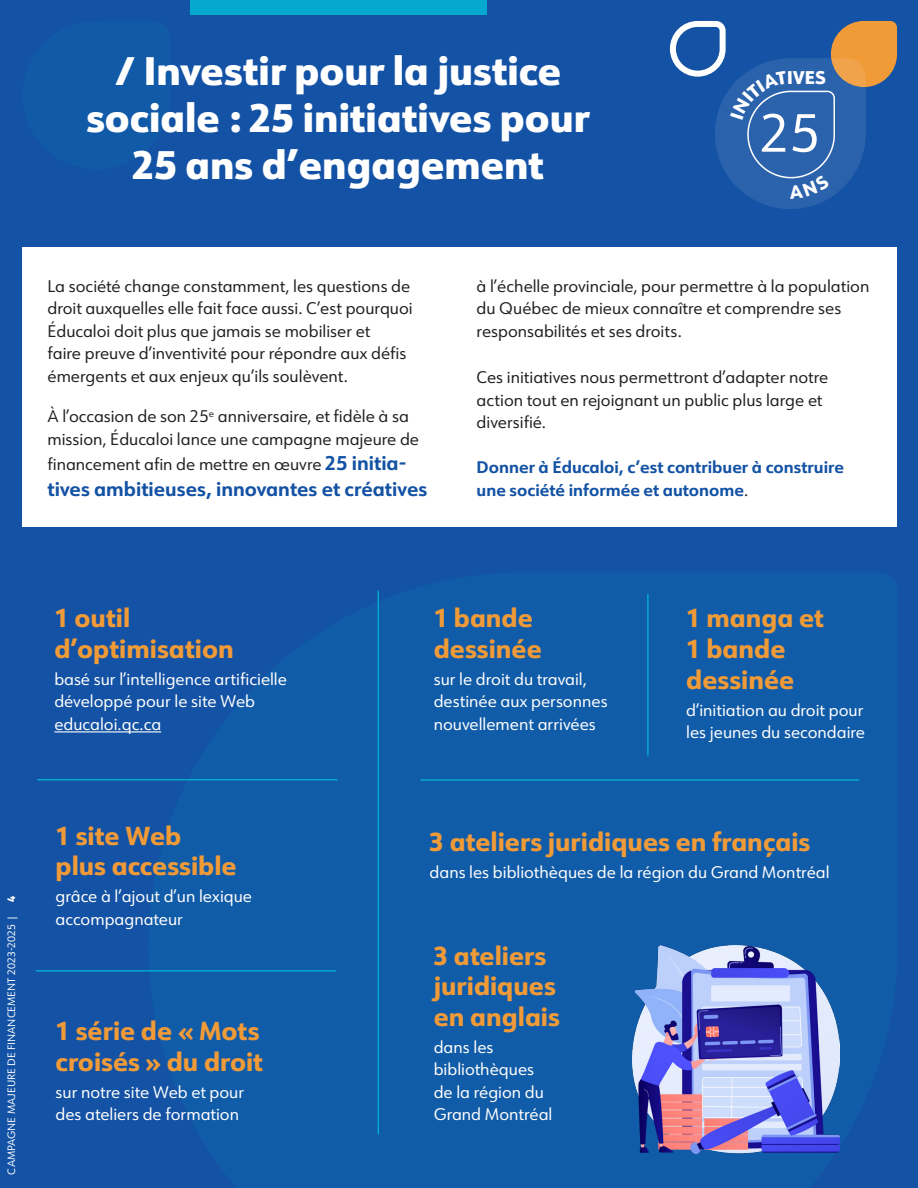
<style>
.page{position:relative;width:918px;height:1188px;background:#115aa8}
.page>*{position:absolute;margin:0;border:0;box-sizing:border-box;transform-origin:0 0}
.t1{font:52.5px "URW Form";color:#fff}
.t2{font:800 39px/46.8px "URW Form";color:#fff;text-align:center}
.t3{font:800 25.5px/30.6px "URW Form";color:#f09a38}
.t4{font:700 19.5px "URW Form";color:#1352a4}
.t5{font:800 18px "URW Form";color:#fff}
.t6{font:16.5px/22.5px "URW Form";color:#231f20}
.t7{font:16.5px/22.5px "URW Form";color:#fff}
.t8{font:700 16.5px/22.5px "URW Form";color:#1352a4}
.t9{font:10.5px "URW Form";color:#fff}
.t10{font:800 10.5px "URW Form";color:#fff}
.s1{font-weight:700;font-size:19.5px;color:#1352a4}
.s2{font-weight:400;color:#231f20}
</style>
<div class="page">
<div style="left:22px;top:248px;width:875px;height:279px;background:#fff"></div>
<hr style="left:54px;top:731px;width:107px;height:1px;background:#fff">
<hr style="left:378px;top:591px;width:1px;height:543px;background:#05a8ce">
<hr style="left:421px;top:779px;width:438px;height:2px;background:#05a8ce">
<hr style="left:38px;top:779px;width:299px;height:1px;background:#05a8ce">
<hr style="left:36px;top:970px;width:300px;height:2px;background:#05a8ce">
<img style="left:632px;top:945px;width:207px;height:209px">
<hr style="left:647px;top:594px;width:2px;height:161px;background:#05a8ce">
<div style="left:190px;top:0;width:296px;height:15px;background:#05a8ce"></div>
<svg style="left:669px;top:20px;width:228px;height:189px"></svg>
<p class="t2" style="left:86px;top:46px;width:505px">/ Investir pour la justice sociale : 25 initiatives pour</p>
<p class="t2" style="left:132px;top:140px;width:413px">25 ans d’engagement</p>
<p class="t5" style="left:793px;top:65px;width:35px">VES</p>
<p class="t1" style="left:760px;top:98px;width:62px">25</p>
<p class="t6" style="left:47px;top:274px;width:367px">La société change constamment, les questions de droit auxquelles elle fait face aussi. C’est pourquoi Éducaloi doit plus que jamais se mobiliser et<br>faire preuve d’inventivité pour répondre aux défis émergents et aux enjeux qu’ils soulèvent.</p>
<p class="t6" style="left:47px;top:404px;width:373px">À l’occasion de son 25<sup>e</sup> anniversaire, et fidèle à sa mission, Éducaloi lance une campagne majeure de</p>
<p class="t6" style="left:47px;top:452px;width:360px">financement afin de mettre en œuvre <span class="s1">25 initia-</span></p>
<p class="t4" style="left:47px;top:475px;width:381px">tives ambitieuses, innovantes et créatives</p>
<p class="t6" style="left:477px;top:274px;width:394px">à l’échelle provinciale, pour permettre à la population du Québec de mieux connaître et comprendre ses responsabilités et ses droits.</p>
<p class="t6" style="left:477px;top:365px;width:353px">Ces initiatives nous permettront d’adapter notre action tout en rejoignant un public plus large et diversifié.</p>
<p class="t8" style="left:477px;top:455px;width:369px">Donner à Éducaloi, c’est contribuer à construire une société informée et autonome<span class="s2">.</span></p>
<p class="t10" style="left:4px;top:902px;width:8px;rotate:-90deg">4</p>
<p class="t9" style="left:4px;top:1174px;width:261px;rotate:-90deg">CAMPAGNE MAJEURE DE FINANCEMENT 2023-2025 |</p>
<p class="t3" style="left:54px;top:602px;width:181px">1 outil d’optimisation</p>
<p class="t7" style="left:54px;top:667px;width:234px">basé sur l’intelligence artificielle développé pour le site Web</p>
<p class="t7" style="left:54px;top:712px;width:108px">educaloi.qc.ca</p>
<p class="t3" style="left:56px;top:819px;width:127px">1 site Web</p>
<p class="t3" style="left:56px;top:849px;width:183px">plus accessible</p>
<p class="t7" style="left:56px;top:884px;width:198px">grâce à l’ajout d’un lexique accompagnateur</p>
<p class="t3" style="left:56px;top:1015px;width:209px">1 série de « Mots croisés » du droit</p>
<p class="t7" style="left:56px;top:1080px;width:190px">sur notre site Web et pour</p>
<p class="t7" style="left:56px;top:1103px;width:185px">des ateliers de formation</p>
<p class="t3" style="left:434px;top:602px;width:110px">1 bande dessinée</p>
<p class="t7" style="left:434px;top:667px;width:175px">sur le droit du travail, destinée aux personnes nouvellement arrivées</p>
<p class="t3" style="left:686px;top:602px;width:139px">1 manga et</p>
<p class="t3" style="left:686px;top:632px;width:110px">1 bande dessinée</p>
<p class="t7" style="left:686px;top:698px;width:180px">d’initiation au droit pour les jeunes du secondaire</p>
<p class="t3" style="left:430px;top:825px;width:382px">3 ateliers juridiques en français</p>
<p class="t7" style="left:430px;top:860px;width:402px">dans les bibliothèques de la région du Grand Montréal</p>
<p class="t3" style="left:434px;top:939px;width:124px">3 ateliers juridiques</p>
<p class="t3" style="left:434px;top:1000px;width:128px">en anglais</p>
<p class="t7" style="left:434px;top:1035px;width:120px">dans les bibliothèques de la région du<br>Grand Montréal</p>
</div>
